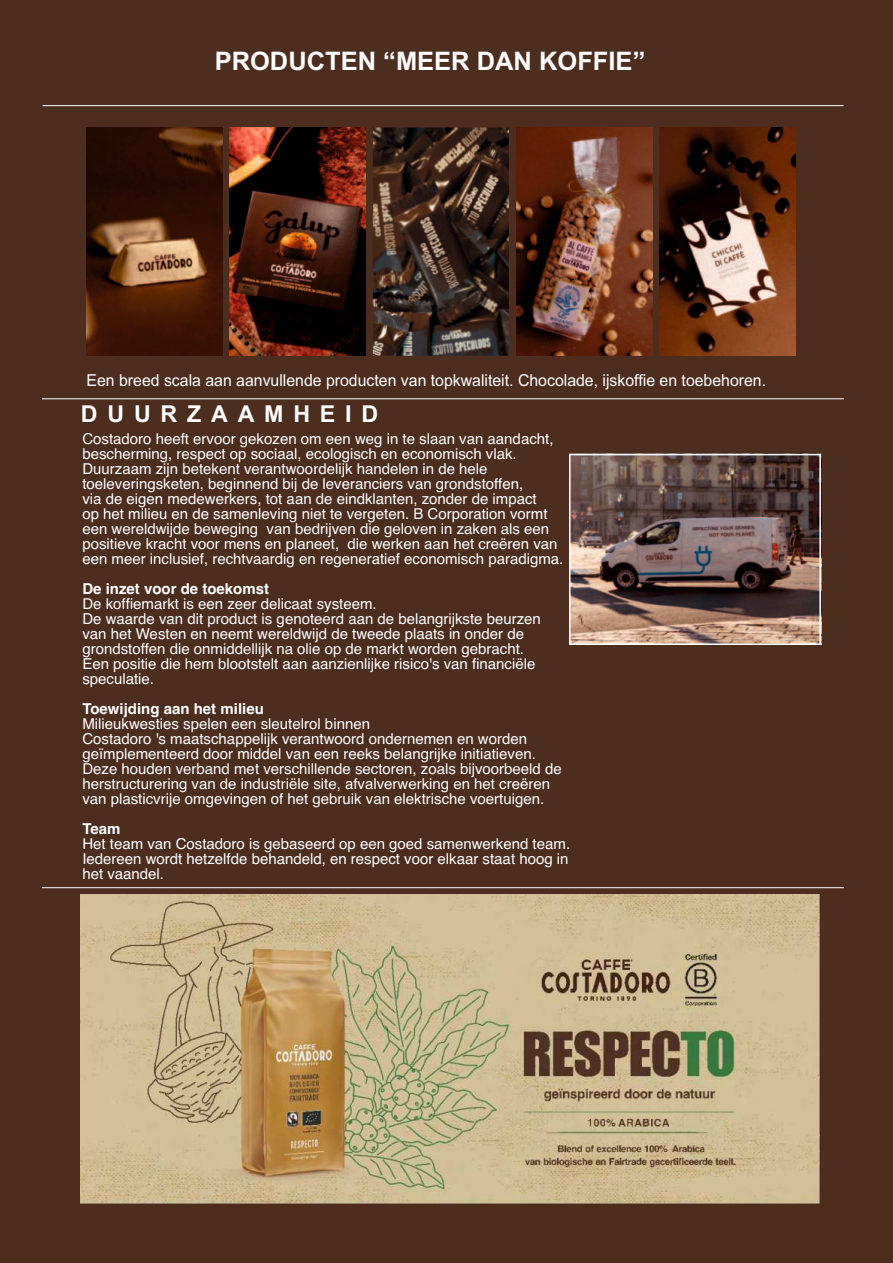
<style>
.page{position:relative;width:893px;height:1263px;background:#4d2d1e}
.page>*{position:absolute;margin:0;border:0;box-sizing:border-box;transform-origin:0 0}
.t1{font:700 25.5px "Arial";color:#fff}
.t2{font:700 23.25px "Arial";letter-spacing:.42em;color:#fff}
.t3{font:16.5px "Arial";color:#fff;scale:.96 1}
.t4{font:15px/15px "Helvetica";color:#fff}
.t5{font:700 15px "Helvetica";color:#fff}
</style>
<div class="page">
<hr style="left:42px;top:398px;width:802px;height:1px;background:#fff">
<img style="left:572px;top:457px;width:246px;height:185px">
<div style="left:569px;top:454px;width:252px;height:191px;border:2px solid #fff"></div>
<hr style="left:43px;top:105px;width:800px;height:1px;background:#fff">
<img style="left:516px;top:128px;width:136px;height:228px">
<img style="left:659px;top:128px;width:136px;height:228px">
<img style="left:86px;top:128px;width:136px;height:228px">
<img style="left:230px;top:128px;width:136px;height:228px">
<img style="left:373px;top:127px;width:136px;height:229px">
<img style="left:81px;top:894px;width:738px;height:310px">
<hr style="left:42px;top:887px;width:802px;height:1px;background:#fff">
<h1 class="t1" style="left:215px;top:46px;width:432px">PRODUCTEN “MEER DAN KOFFIE”</h1>
<p class="t3" style="left:82px;top:371px;width:719px"> Een breed scala aan aanvullende producten van topkwaliteit. Chocolade, ijskoffie en toebehoren. </p>
<h2 class="t2" style="left:81px;top:401px;width:299px">DUURZAAMHEID</h2>
<p class="t4" style="left:82px;top:432px;width:483px">Costadoro heeft ervoor gekozen om een weg in te slaan van aandacht, bescherming, respect op sociaal, ecologisch en economisch vlak.  Duurzaam zijn betekent verantwoordelijk handelen in de hele toeleveringsketen, beginnend bij de leveranciers van grondstoffen,<br>via de eigen medewerkers, tot aan de eindklanten, zonder de impact<br>op het milieu en de samenleving niet te vergeten. B Corporation vormt een wereldwijde beweging van bedrijven die geloven in zaken als een positieve kracht voor mens en planeet, die werken aan het creëren van een meer inclusief, rechtvaardig en regeneratief economisch paradigma.</p>
<p class="t5" style="left:82px;top:580px;width:188px">De inzet voor de toekomst</p>
<p class="t4" style="left:82px;top:597px;width:460px">De koffiemarkt is een zeer delicaat systeem.<br>De waarde van dit product is genoteerd aan de belangrijkste beurzen van het Westen en neemt wereldwijd de tweede plaats in onder de grondstoffen die onmiddellijk na olie op de markt worden gebracht.<br>Een positie die hem blootstelt aan aanzienlijke risico's van financiële speculatie.</p>
<p class="t5" style="left:82px;top:700px;width:183px">Toewijding aan het milieu</p>
<p class="t4" style="left:82px;top:717px;width:481px">Milieukwesties spelen een sleutelrol binnen<br>Costadoro 's maatschappelijk verantwoord ondernemen en worden geïmplementeerd door middel van een reeks belangrijke initiatieven.<br>Deze houden verband met verschillende sectoren, zoals bijvoorbeeld de herstructurering van de industriële site, afvalverwerking en het creëren van plasticvrije omgevingen of het gebruik van elektrische voertuigen.</p>
<p class="t5" style="left:82px;top:820px;width:40px">Team</p>
<p class="t4" style="left:82px;top:837px;width:489px;text-align:justify">Het team van Costadoro is gebaseerd op een goed samenwerkend team.<br>Iedereen wordt hetzelfde behandeld, en respect voor elkaar staat hoog in het vaandel.</p>
</div>
